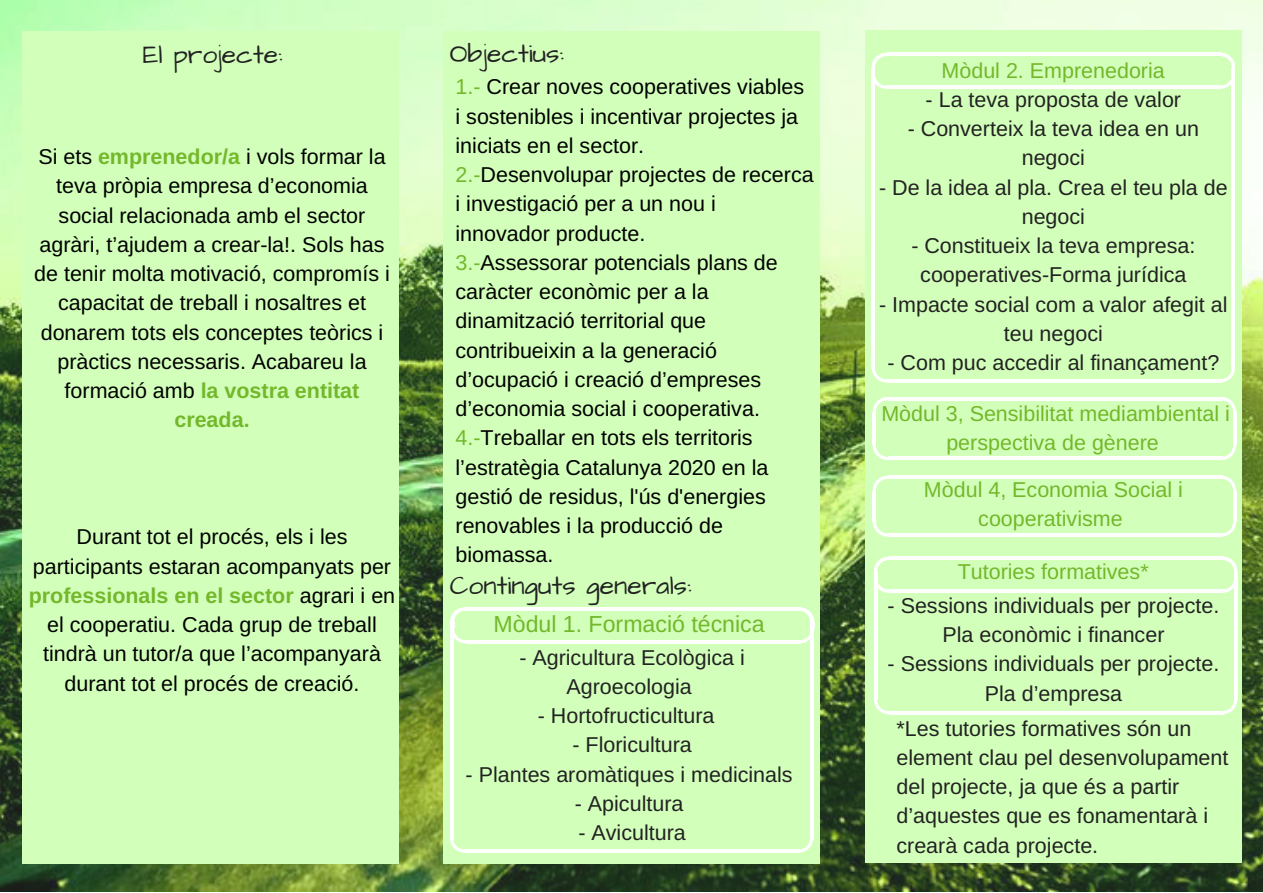
<style>
.page{position:relative;width:1263px;height:893px;background:#fff}
.page>*{position:absolute;margin:0;border:0;box-sizing:border-box;transform-origin:0 0}
.t1{font:26.4px "Architects Daughter";color:#222}
.t2{font:23.1px "Arimo";color:#73b82a}
.t3{font:21.45px/29.2px "Arimo";color:#000;text-align:center}
.t4{font:21.45px/29.2px "Arimo";color:#222;text-align:center}
.t5{font:21.45px/29.2px "Arimo";color:#73b82a;text-align:center}
.s1{font-weight:700;color:#73b82a}
.s2{color:#73b82a}
</style>
<div class="page">
<img style="left:0;top:0;width:1263px;height:892px">
<div style="left:22px;top:31px;width:377px;height:833px;background:#d2ffba"></div>
<div style="left:443px;top:31px;width:377px;height:833px;background:#d2ffba"></div>
<hr style="left:450px;top:622px;width:3px;height:216px;background:#fff">
<hr style="left:465px;top:849px;width:335px;height:3px;background:#fff">
<svg style="left:450px;top:837px;width:15px;height:15px"></svg>
<hr style="left:810px;top:622px;width:3px;height:216px;background:#fff">
<svg style="left:800px;top:838px;width:13px;height:14px"></svg>
<hr style="left:466px;top:607px;width:335px;height:4px;background:#fff">
<hr style="left:466px;top:640px;width:335px;height:3px;background:#fff">
<svg style="left:450px;top:607px;width:16px;height:36px"></svg>
<svg style="left:801px;top:607px;width:13px;height:36px"></svg>
<div style="left:865px;top:30px;width:377px;height:833px;background:#d2ffba"></div>
<hr style="left:872px;top:68px;width:3px;height:301px;background:#fff">
<hr style="left:887px;top:379px;width:334px;height:3px;background:#fff">
<svg style="left:872px;top:369px;width:15px;height:13px"></svg>
<hr style="left:1232px;top:68px;width:3px;height:301px;background:#fff">
<svg style="left:1221px;top:367px;width:14px;height:15px"></svg>
<svg style="left:873px;top:397px;width:15px;height:15px"></svg>
<svg style="left:1220px;top:397px;width:16px;height:15px"></svg>
<hr style="left:888px;top:397px;width:334px;height:3px;background:#fff">
<hr style="left:873px;top:412px;width:3px;height:33px;background:#fff">
<hr style="left:888px;top:457px;width:334px;height:3px;background:#fff">
<svg style="left:873px;top:445px;width:15px;height:15px"></svg>
<hr style="left:1233px;top:412px;width:3px;height:33px;background:#fff">
<svg style="left:1220px;top:445px;width:16px;height:15px"></svg>
<svg style="left:873px;top:476px;width:15px;height:15px"></svg>
<svg style="left:1222px;top:476px;width:14px;height:15px"></svg>
<hr style="left:888px;top:476px;width:334px;height:3px;background:#fff">
<hr style="left:873px;top:491px;width:3px;height:30px;background:#fff">
<hr style="left:888px;top:533px;width:334px;height:3px;background:#fff">
<svg style="left:873px;top:521px;width:15px;height:15px"></svg>
<hr style="left:1233px;top:491px;width:3px;height:30px;background:#fff">
<svg style="left:1222px;top:521px;width:14px;height:15px"></svg>
<hr style="left:887px;top:53px;width:334px;height:3px;background:#fff">
<hr style="left:887px;top:86px;width:334px;height:3px;background:#fff">
<svg style="left:872px;top:53px;width:15px;height:36px"></svg>
<svg style="left:1219px;top:53px;width:16px;height:36px"></svg>
<hr style="left:889px;top:590px;width:335px;height:3px;background:#fff">
<svg style="left:874px;top:557px;width:15px;height:36px"></svg>
<svg style="left:1222px;top:557px;width:15px;height:36px"></svg>
<hr style="left:889px;top:557px;width:335px;height:3px;background:#fff">
<hr style="left:874px;top:572px;width:3px;height:127px;background:#fff">
<hr style="left:889px;top:711px;width:335px;height:3px;background:#fff">
<svg style="left:874px;top:699px;width:15px;height:15px"></svg>
<hr style="left:1234px;top:572px;width:3px;height:127px;background:#fff">
<svg style="left:1224px;top:699px;width:13px;height:15px"></svg>
<p class="t1" style="left:143px;top:37px;width:141px">El projecte:</p>
<p class="t3" style="left:34px;top:142px;width:357px">Si ets <span class="s1">emprenedor/a</span> i vols formar la teva pròpia empresa d’economia social relacionada amb el sector agràri, t’ajudem a crear-la!. Sols has de tenir molta motivació, compromís i capacitat de treball i nosaltres et donarem tots els conceptes teòrics i pràctics necessaris. Acabareu la formació amb <span class="s1">la vostra entitat creada.</span></p>
<p class="t3" style="left:29px;top:522px;width:368px">Durant tot el procés, els i les participants estaran acompanyats per <span class="s1">professionals en el sector</span> agrari i en el cooperatiu. Cada grup de treball tindrà un tutor/a que l’acompanyarà durant tot el procés de creació.</p>
<p class="t1" style="left:450px;top:36px;width:116px">Objectius:</p>
<p class="t3" style="left:455px;top:72px;width:360px;text-align:left"><span class="s2">1.-</span> Crear noves cooperatives viables i sostenibles i incentivar projectes ja iniciats en el sector.<br><span class="s2">2.-</span>Desenvolupar projectes de recerca i investigació per a un nou i innovador producte.<br><span class="s2">3.-</span>Assessorar potencials plans de caràcter econòmic per a la dinamització territorial que contribueixin a la generació d’ocupació i creació d’empreses d’economia social i cooperativa.<br><span class="s2">4.-</span>Treballar en tots els territoris l’estratègia Catalunya 2020 en la gestió de residus, l'ús d'energies renovables i la producció de biomassa.</p>
<p class="t1" style="left:450px;top:568px;width:243px">Continguts generals:</p>
<p class="t2" style="left:493px;top:611px;width:273px">Mòdul 1. Formació técnica</p>
<p class="t4" style="left:519px;top:643px;width:227px">- Agricultura Ecològica i<br>Agroecologia</p>
<p class="t4" style="left:538px;top:701px;width:178px">- Hortofructicultura</p>
<p class="t4" style="left:572px;top:730px;width:121px">- Floricultura</p>
<p class="t4" style="left:466px;top:760px;width:329px">- Plantes aromàtiques i medicinals</p>
<p class="t4" style="left:575px;top:789px;width:110px">- Apicultura</p>
<p class="t4" style="left:578px;top:818px;width:109px">- Avicultura</p>
<p class="t5" style="left:941px;top:56px;width:225px">Mòdul 2. Emprenedoria</p>
<p class="t4" style="left:926px;top:85px;width:257px">- La teva proposta de valor</p>
<p class="t4" style="left:908px;top:114px;width:293px">- Converteix la teva idea en un negoci</p>
<p class="t4" style="left:879px;top:172px;width:350px">- De la idea al pla. Crea el teu pla de negoci</p>
<p class="t4" style="left:911px;top:231px;width:286px">- Constitueix la teva empresa: cooperatives-Forma jurídica</p>
<p class="t4" style="left:879px;top:289px;width:350px">- Impacte social com a valor afegit al teu negoci</p>
<p class="t4" style="left:887px;top:348px;width:333px">- Com puc accedir al finançament?</p>
<p class="t5" style="left:881px;top:399px;width:350px">Mòdul 3, Sensibilitat mediambiental i perspectiva de gènere</p>
<p class="t5" style="left:924px;top:475px;width:260px">Mòdul 4, Economia Social i cooperativisme</p>
<p class="t5" style="left:958px;top:557px;width:192px">Tutories formatives*</p>
<p class="t4" style="left:887px;top:591px;width:333px">- Sessions individuals per projecte.<br>Pla econòmic i financer</p>
<p class="t4" style="left:887px;top:649px;width:333px">- Sessions individuals per projecte.<br>Pla d’empresa</p>
<p class="t4" style="left:896px;top:713px;width:333px;text-align:left">*Les tutories formatives són un element clau pel desenvolupament del projecte, ja que és a partir d’aquestes que es fonamentarà i crearà cada projecte.</p>
</div>
